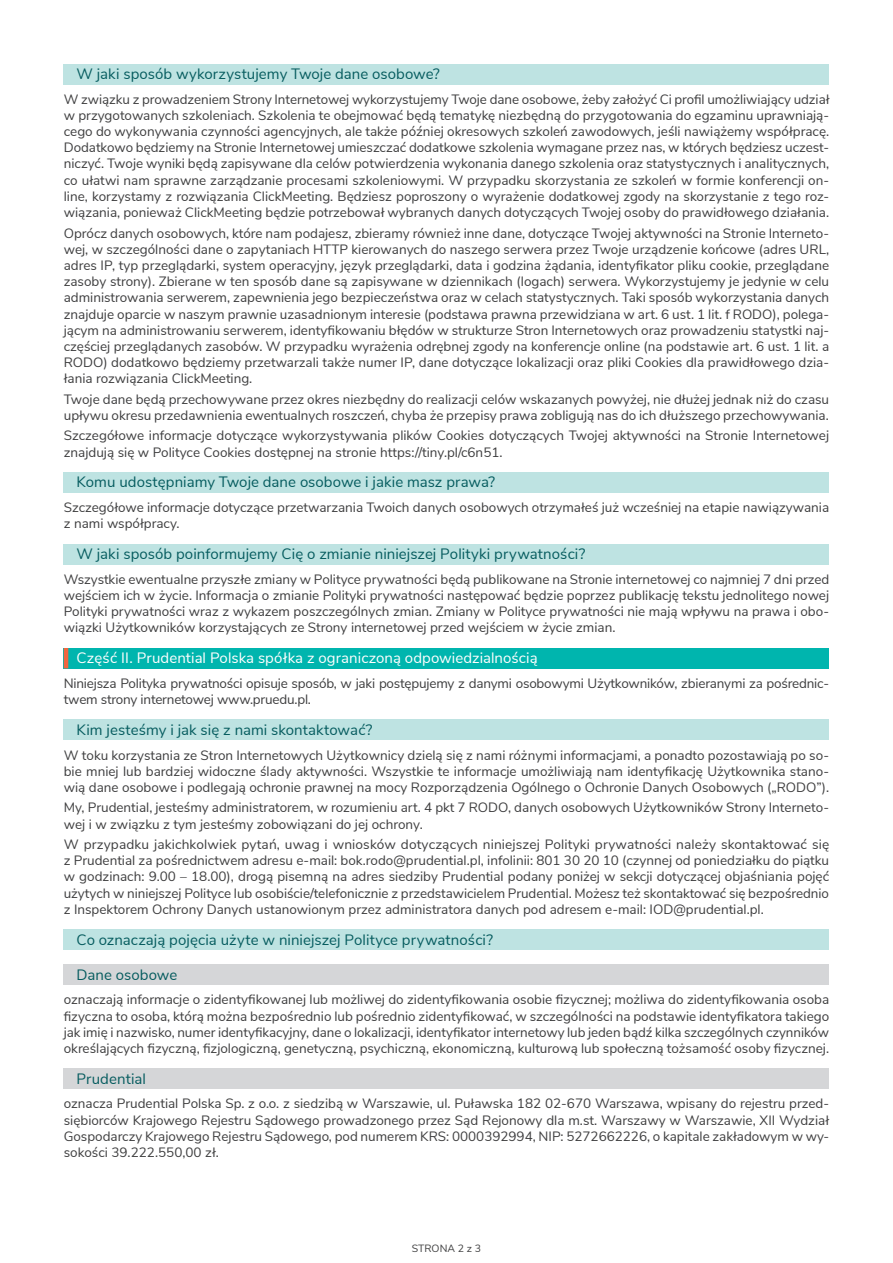
<style>
.page{position:relative;width:893px;height:1263px;background:#fff}
.page>*{position:absolute;margin:0;border:0;box-sizing:border-box;transform-origin:0 0}
.podrozdział{font:15px "Nunito Sans";letter-spacing:.005em;color:#065c5f}
.rozdział{font:15px "Nunito Sans";letter-spacing:.005em;color:#fff}
.podpunkt{font:15px "Nunito Sans";letter-spacing:.005em;color:#065c5f}
.tekst_9pt{font:13.5px/16.2px "Nunito Sans";color:#3e3e3f;text-align:justify}
.t1{font:10.5px "Nunito Sans";color:#3e3e3f}
</style>
<div class="page">
<div style="left:64px;top:64px;width:765px;height:20px;background:#bee3e2"></div>
<div style="left:64px;top:472px;width:765px;height:21px;background:#bee3e2"></div>
<div style="left:64px;top:544px;width:765px;height:20px;background:#bee3e2"></div>
<div style="left:64px;top:648px;width:765px;height:20px;background:#00b5ae"></div>
<hr style="left:64px;top:648px;width:4px;height:20px;background:#f26640">
<div style="left:64px;top:720px;width:765px;height:20px;background:#bee3e2"></div>
<div style="left:64px;top:929px;width:765px;height:21px;background:#bee3e2"></div>
<div style="left:64px;top:964px;width:765px;height:21px;background:#d5d6d8"></div>
<div style="left:64px;top:1068px;width:765px;height:21px;background:#d5d6d8"></div>
<p class="podrozdział" style="left:77px;top:63px;width:365px">W jaki sposób wykorzystujemy Twoje dane osobowe?</p>
<p class="tekst_9pt" style="left:64px;top:90px;width:767px">W związku z prowadzeniem Strony Internetowej wykorzystujemy Twoje dane osobowe, żeby założyć Ci profil umożliwiający udział w przygotowanych szkoleniach. Szkolenia te obejmować będą tematykę niezbędną do przygotowania do egzaminu uprawniają&shy;cego do wykonywania czynności agencyjnych, ale także później okresowych szkoleń zawodowych, jeśli nawiążemy współpracę.<br>Dodatkowo będziemy na Stronie Internetowej umieszczać dodatkowe szkolenia wymagane przez nas, w których będziesz uczest&shy;niczyć. Twoje wyniki będą zapisywane dla celów potwierdzenia wykonania danego szkolenia oraz statystycznych i analitycznych, co ułatwi nam sprawne zarządzanie procesami szkoleniowymi. W przypadku skorzystania ze szkoleń w formie konferencji on&shy;line, korzystamy z rozwiązania ClickMeeting. Będziesz poproszony o wyrażenie dodatkowej zgody na skorzystanie z tego roz&shy;wiązania, ponieważ ClickMeeting będzie potrzebował wybranych danych dotyczących Twojej osoby do prawidłowego działania.</p>
<p class="tekst_9pt" style="left:64px;top:224px;width:767px">Oprócz danych osobowych, które nam podajesz, zbieramy również inne dane, dotyczące Twojej aktywności na Stronie Interneto&shy;wej, w szczególności dane o zapytaniach HTTP kierowanych do naszego serwera przez Twoje urządzenie końcowe (adres URL, adres IP, typ przeglądarki, system operacyjny, język przeglądarki, data i godzina żądania, identyfikator pliku cookie, przeglądane zasoby strony). Zbierane w ten sposób dane są zapisywane w dziennikach (logach) serwera. Wykorzystujemy je jedynie w celu administrowania serwerem, zapewnienia jego bezpieczeństwa oraz w celach statystycznych. Taki sposób wykorzystania danych znajduje oparcie w naszym prawnie uzasadnionym interesie (podstawa prawna przewidziana w art. 6 ust. 1 lit. f RODO), polega&shy;jącym na administrowaniu serwerem, identyfikowaniu błędów w strukturze Stron Internetowych oraz prowadzeniu statystki naj&shy;częściej przeglądanych zasobów. W przypadku wyrażenia odrębnej zgody na konferencje online (na podstawie art. 6 ust. 1 lit. a RODO) dodatkowo będziemy przetwarzali także numer IP, dane dotyczące lokalizacji oraz pliki Cookies dla prawidłowego dzia&shy;łania rozwiązania ClickMeeting.</p>
<p class="tekst_9pt" style="left:64px;top:390px;width:767px">Twoje dane będą przechowywane przez okres niezbędny do realizacji celów wskazanych powyżej, nie dłużej jednak niż do czasu upływu okresu przedawnienia ewentualnych roszczeń, chyba że przepisy prawa zobligują nas do ich dłuższego przechowywania.</p>
<p class="tekst_9pt" style="left:64px;top:427px;width:767px">Szczegółowe informacje dotyczące wykorzystywania plików Cookies dotyczących Twojej aktywności na Stronie Internetowej znajdują się w Polityce Cookies dostępnej na stronie https://tiny.pl/c6n51.</p>
<p class="podrozdział" style="left:77px;top:471px;width:420px">Komu udostępniamy Twoje dane osobowe i jakie masz prawa?</p>
<p class="tekst_9pt" style="left:64px;top:498px;width:767px">Szczegółowe informacje dotyczące przetwarzania Twoich danych osobowych otrzymałeś już wcześniej na etapie nawiązywania z nami współpracy.</p>
<p class="podrozdział" style="left:77px;top:543px;width:510px">W jaki sposób poinformujemy Cię o zmianie niniejszej Polityki prywatności?</p>
<p class="tekst_9pt" style="left:64px;top:570px;width:767px">Wszystkie ewentualne przyszłe zmiany w Polityce prywatności będą publikowane na Stronie internetowej co najmniej 7 dni przed wejściem ich w życie. Informacja o zmianie Polityki prywatności następować będzie poprzez publikację tekstu jednolitego nowej Polityki prywatności wraz z wykazem poszczególnych zmian. Zmiany w Polityce prywatności nie mają wpływu na prawa i obo&shy;wiązki Użytkowników korzystających ze Strony internetowej przed wejściem w życie zmian.</p>
<p class="rozdział" style="left:77px;top:647px;width:463px">Część II. Prudential Polska spółka z ograniczoną odpowiedzialnością</p>
<p class="tekst_9pt" style="left:64px;top:674px;width:767px">Niniejsza Polityka prywatności opisuje sposób, w jaki postępujemy z danymi osobowymi Użytkowników, zbieranymi za pośrednic&shy;twem strony internetowej www.pruedu.pl.</p>
<p class="podrozdział" style="left:77px;top:719px;width:297px">Kim jesteśmy i jak się z nami skontaktować?</p>
<p class="tekst_9pt" style="left:64px;top:746px;width:767px">W toku korzystania ze Stron Internetowych Użytkownicy dzielą się z nami różnymi informacjami, a ponadto pozostawiają po so&shy;bie mniej lub bardziej widoczne ślady aktywności. Wszystkie te informacje umożliwiają nam identyfikację Użytkownika stano&shy;wią dane osobowe i podlegają ochronie prawnej na mocy Rozporządzenia Ogólnego o Ochronie Danych Osobowych („RODO”).</p>
<p class="tekst_9pt" style="left:64px;top:799px;width:767px">My, Prudential, jesteśmy administratorem, w rozumieniu art. 4 pkt 7 RODO, danych osobowych Użytkowników Strony Interneto&shy;wej i w związku z tym jesteśmy zobowiązani do jej ochrony.</p>
<p class="tekst_9pt" style="left:64px;top:835px;width:767px">W przypadku jakichkolwiek pytań, uwag i wniosków dotyczących niniejszej Polityki prywatności należy skontaktować się z Prudential za pośrednictwem adresu e-mail: bok.rodo@prudential.pl, infolinii: 801 30 20 10 (czynnej od poniedziałku do piątku w godzinach: 9.00 – 18.00), drogą pisemną na adres siedziby Prudential podany poniżej w sekcji dotyczącej objaśniania pojęć użytych w niniejszej Polityce lub osobiście/telefonicznie z przedstawicielem Prudential. Możesz też skontaktować się bezpośrednio z Inspektorem Ochrony Danych ustanowionym przez administratora danych pod adresem e-mail: IOD@prudential.pl.</p>
<p class="podrozdział" style="left:77px;top:928px;width:418px">Co oznaczają pojęcia użyte w niniejszej Polityce prywatności?</p>
<p class="podpunkt" style="left:77px;top:963px;width:102px">Dane osobowe</p>
<p class="tekst_9pt" style="left:64px;top:991px;width:767px">oznaczają informacje o zidentyfikowanej lub możliwej do zidentyfikowania osobie fizycznej; możliwa do zidentyfikowania osoba fizyczna to osoba, którą można bezpośrednio lub pośrednio zidentyfikować, w szczególności na podstawie identyfikatora takiego jak imię i nazwisko, numer identyfikacyjny, dane o lokalizacji, identyfikator internetowy lub jeden bądź kilka szczególnych czynników określających fizyczną, fizjologiczną, genetyczną, psychiczną, ekonomiczną, kulturową lub społeczną tożsamość osoby fizycznej.</p>
<p class="podpunkt" style="left:77px;top:1067px;width:71px">Prudential</p>
<p class="tekst_9pt" style="left:64px;top:1095px;width:767px">oznacza Prudential Polska Sp. z o.o. z siedzibą w Warszawie, ul. Puławska 182 02-670 Warszawa, wpisany do rejestru przed&shy;siębiorców Krajowego Rejestru Sądowego prowadzonego przez Sąd Rejonowy dla m.st. Warszawy w Warszawie, XII Wydział Gospodarczy Krajowego Rejestru Sądowego, pod numerem KRS: 0000392994, NIP: 5272662226, o kapitale zakładowym w wy&shy;sokości 39.222.550,00 zł.</p>
<p class="t1" style="left:412px;top:1241px;width:71px">STRONA 2 z 3</p>
</div>
